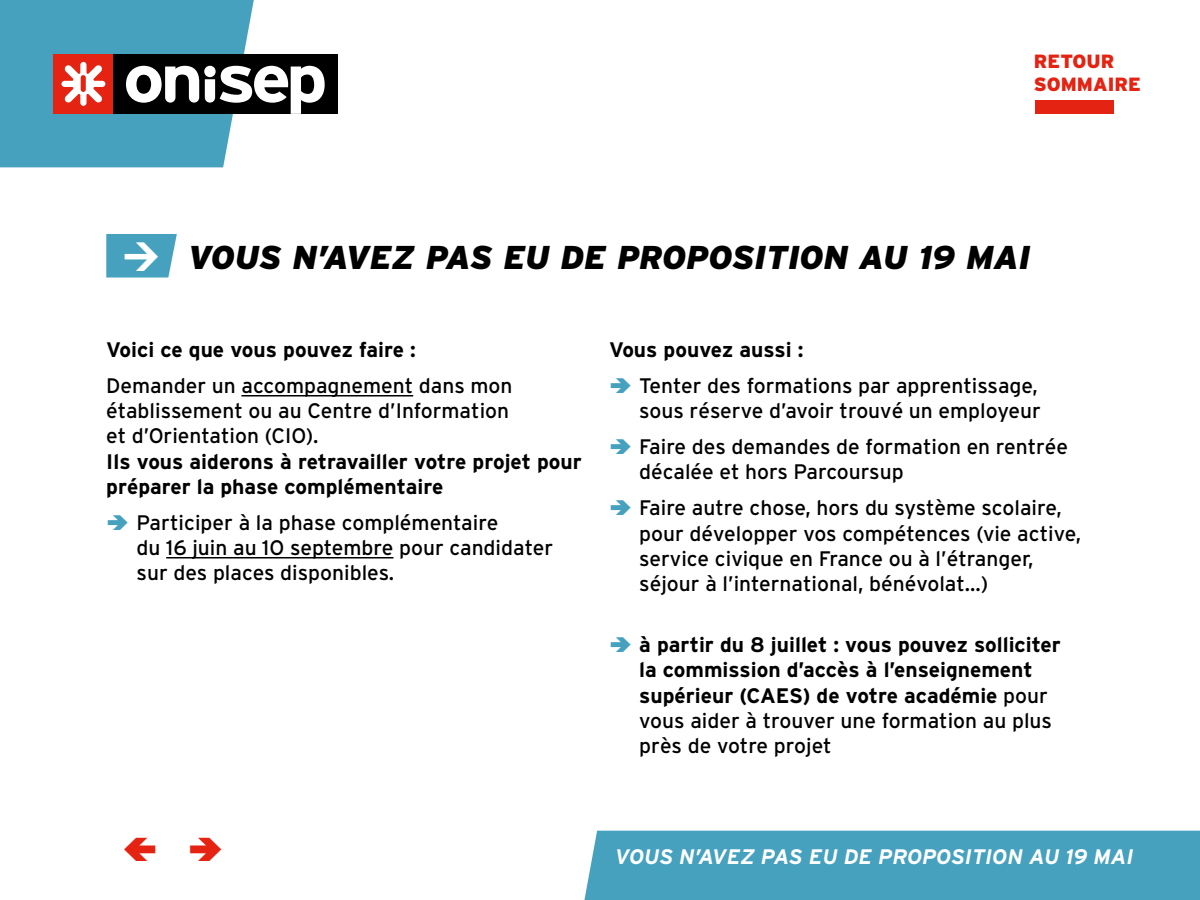
<style>
.page{position:relative;width:1200px;height:900px;background:#fff}
.page>*{position:absolute;margin:0;border:0;box-sizing:border-box;transform-origin:0 0}
.t1{font:italic 900 33px "Interstate";color:#000}
.t2{font:21px/25.2px "Interstate";color:#000}
.t3{font:700 21px/25.2px "Interstate";color:#000}
.t4{font:italic 700 21px "Interstate";color:#fff}
.t5{font:900 19.2px/23px "Interstate";color:#e42313}
.s1{font-weight:400}
</style>
<div class="page">
<div style="left:113px;top:54px;width:224px;height:60px;background:#000"></div>
<svg style="left:0;top:0;width:325px;height:167px"></svg>
<hr style="left:241px;top:395px;width:172px;height:2px;background:#000">
<hr style="left:166px;top:557px;width:227px;height:2px;background:#000">
<div style="left:1035px;top:100px;width:78px;height:14px;background:#e42313"></div>
<div style="left:584px;top:831px;width:616px;height:69px;background:#46a1bf"></div>
<svg style="left:106px;top:234px;width:71px;height:44px;background:#54a8c3"></svg>
<p class="t5" style="left:1034px;top:49px;width:108px">RETOUR<br>SOMMAIRE</p>
<p class="t1" style="left:188px;top:237px;width:844px">VOUS N’AVEZ PAS EU DE PROPOSITION AU 19 MAI</p>
<p class="t3" style="left:106px;top:337px;width:311px">Voici ce que vous pouvez faire :</p>
<p class="t2" style="left:106px;top:373px;width:408px">Demander un accompagnement dans mon établissement ou au Centre d’Information et d’Orientation (CIO).</p>
<p class="t3" style="left:106px;top:448px;width:477px">Ils vous aiderons à retravailler votre projet pour préparer la phase complémentaire</p>
<p class="t2" style="left:137px;top:510px;width:418px">Participer à la phase complémentaire<br>du 16 juin au 1O septembre pour candidater sur des places disponibles.</p>
<p class="t3" style="left:609px;top:337px;width:196px">Vous pouvez aussi :</p>
<p class="t2" style="left:639px;top:373px;width:403px">Tenter des formations par apprentissage, sous réserve d’avoir trouvé un employeur</p>
<p class="t2" style="left:639px;top:434px;width:430px">Faire des demandes de formation en rentrée décalée et hors Parcoursup</p>
<p class="t2" style="left:639px;top:495px;width:443px">Faire autre chose, hors du système scolaire, pour développer vos compétences (vie active, service civique en France ou à l’étranger, séjour à l’international, bénévolat…)</p>
<p class="t3" style="left:639px;top:632px;width:423px">à partir du 8 juillet : vous pouvez solliciter la commission d’accès à l’enseignement supérieur (CAES) de votre académie <span class="s1">pour vous aider à trouver une formation au plus près de votre projet</span></p>
<p class="t4" style="left:615px;top:844px;width:520px">VOUS N’AVEZ PAS EU DE PROPOSITION AU 19 MAI</p>
</div>
